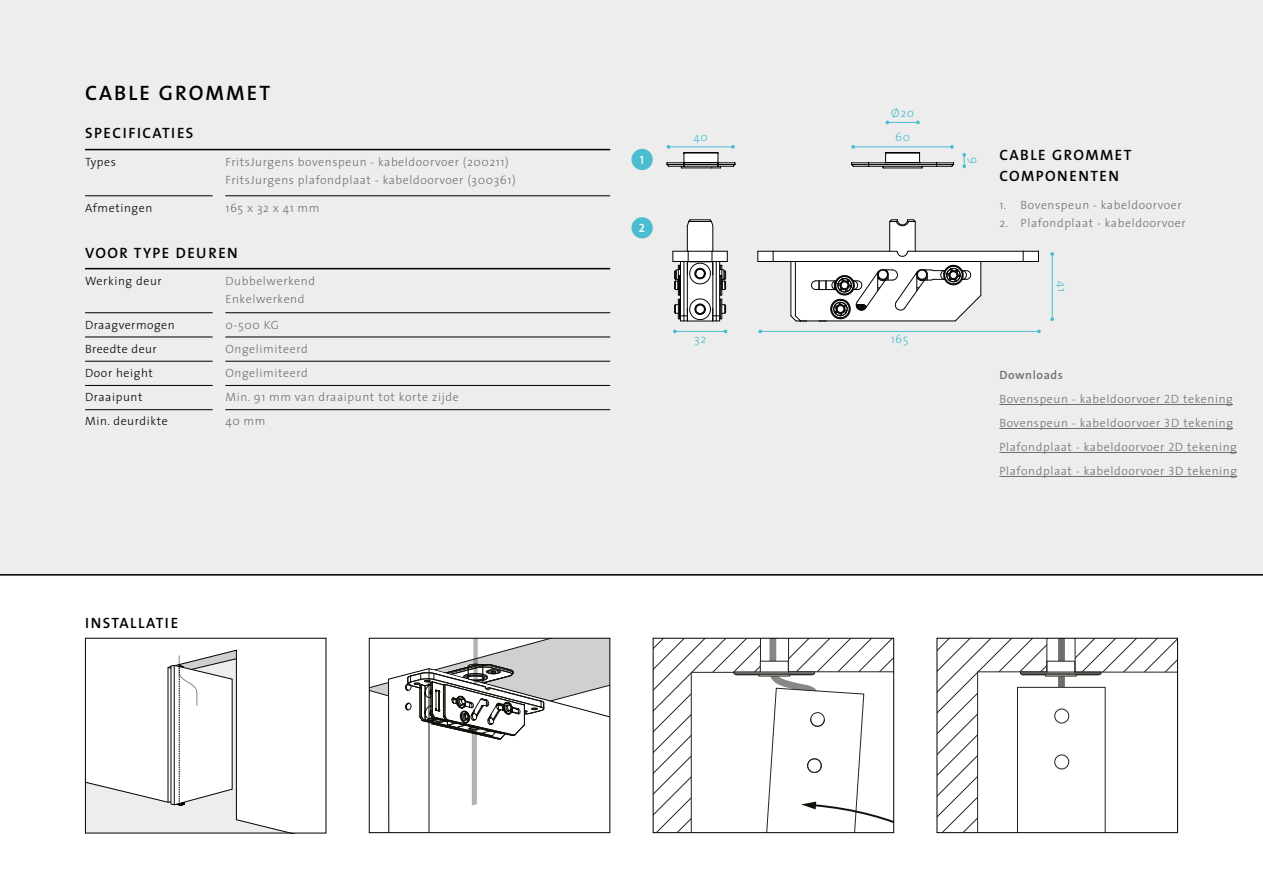
<style>
.page{position:relative;width:1263px;height:893px;background:#fff}
.page>*{position:absolute;margin:0;border:0;box-sizing:border-box;transform-origin:0 0}
.t1{font:21px "The Sans Semi Bold Caps";letter-spacing:.1em;color:#000}
.t2{font:15px/21px "The Sans Semi Bold Caps";letter-spacing:.1em;color:#000}
.t3{font:300 12px/24px "The Sans";letter-spacing:.05em;color:#706f6f}
.t4{font:300 12px/24px "The Sans";letter-spacing:.05em;color:#000}
.t5{font:300 12px "The Sans";letter-spacing:.05em;color:#4bbdcf}
.t6{font:12px "The Sans Semi Bold Caps";color:#fff}
.s1{font-weight:600}
.s2{font-family:"The Sans Light Caps";font-weight:400}
</style>
<div class="page">
<div style="left:0;top:0;width:1263px;height:576px;background:#ededed"></div>
<svg style="left:757px;top:219px;width:282px;height:103px"></svg>
<svg style="left:673px;top:219px;width:55px;height:103px"></svg>
<hr style="left:0;top:574px;width:1263px;height:2px;background:#000">
<div style="left:631px;top:149px;width:22px;height:21px;background:#4bbdcf;border-radius:50%"></div>
<div style="left:631px;top:217px;width:22px;height:21px;background:#4bbdcf;border-radius:50%"></div>
<svg style="left:655px;top:640px;width:237px;height:191px"></svg>
<div style="left:653px;top:638px;width:241px;height:195px;border:1px solid #000"></div>
<svg style="left:938px;top:640px;width:238px;height:191px"></svg>
<div style="left:1054px;top:709px;width:15px;height:14px;border:1px solid #26231e;border-radius:50%"></div>
<div style="left:1054px;top:755px;width:15px;height:14px;border:1px solid #26231e;border-radius:50%"></div>
<div style="left:936px;top:638px;width:242px;height:195px;border:1px solid #000"></div>
<svg style="left:371px;top:640px;width:237px;height:191px"></svg>
<div style="left:369px;top:638px;width:241px;height:195px;border:1px solid #000"></div>
<svg style="left:87px;top:650px;width:197px;height:181px"></svg>
<svg style="left:666px;top:145px;width:69px;height:23px"></svg>
<hr style="left:1052px;top:254px;width:1px;height:65px;background:#4bbdcf">
<svg style="left:1050px;top:252px;width:4px;height:4px"></svg>
<svg style="left:1050px;top:317px;width:4px;height:4px"></svg>
<svg style="left:962px;top:153px;width:4px;height:15px"></svg>
<svg style="left:851px;top:145px;width:103px;height:23px"></svg>
<hr style="left:675px;top:331px;width:50px;height:1px;background:#4bbdcf">
<hr style="left:760px;top:331px;width:279px;height:1px;background:#4bbdcf">
<hr style="left:887px;top:122px;width:31px;height:1px;background:#4bbdcf">
<hr style="left:85px;top:149px;width:525px;height:1px;background:#000">
<hr style="left:85px;top:196px;width:128px;height:1px;background:#000">
<hr style="left:225px;top:196px;width:385px;height:1px;background:#000">
<hr style="left:999px;top:404px;width:234px;height:1px;background:#706f6f">
<hr style="left:999px;top:428px;width:234px;height:1px;background:#706f6f">
<hr style="left:999px;top:452px;width:238px;height:1px;background:#706f6f">
<hr style="left:999px;top:476px;width:238px;height:1px;background:#706f6f">
<hr style="left:85px;top:268px;width:525px;height:1px;background:#000">
<hr style="left:85px;top:312px;width:128px;height:1px;background:#000">
<hr style="left:225px;top:312px;width:385px;height:1px;background:#000">
<hr style="left:85px;top:337px;width:128px;height:1px;background:#000">
<hr style="left:225px;top:337px;width:385px;height:1px;background:#000">
<hr style="left:85px;top:361px;width:128px;height:1px;background:#000">
<hr style="left:85px;top:385px;width:128px;height:1px;background:#000">
<hr style="left:85px;top:409px;width:128px;height:1px;background:#000">
<hr style="left:225px;top:361px;width:385px;height:1px;background:#000">
<hr style="left:225px;top:385px;width:385px;height:1px;background:#000">
<hr style="left:225px;top:409px;width:385px;height:1px;background:#000">
<h1 class="t1" style="left:85px;top:76px;width:187px">CABLE GROMMET</h1>
<p class="t2" style="left:85px;top:122px;width:110px">SPECIFICATIES</p>
<p class="t3" style="left:225px;top:153px;width:292px;line-height:18px">FritsJurgens bovenspeun - kabeldoorvoer (200211)<br>FritsJurgens plafondplaat - kabeldoorvoer (300361)</p>
<p class="t4" style="left:85px;top:150px;width:32px">Types</p>
<p class="t4" style="left:85px;top:195px;width:69px">Afmetingen</p>
<p class="t3" style="left:225px;top:195px;width:96px">165 x 32 x 41 mm</p>
<p class="t2" style="left:85px;top:242px;width:154px">VOOR TYPE DEUREN</p>
<p class="t3" style="left:225px;top:272px;width:91px;line-height:18px">Dubbelwerkend<br>Enkelwerkend</p>
<p class="t4" style="left:85px;top:269px;width:78px">Werking deur</p>
<p class="t4" style="left:85px;top:312px;width:91px">Draagvermogen<br>Breedte deur<br>Door height<br>Draaipunt<br>Min. deurdikte</p>
<p class="t3" style="left:225px;top:313px;width:235px">0-500 KG<br>Ongelimiteerd<br>Ongelimiteerd<br>Min. 91 mm van draaipunt tot korte zijde<br>40 mm</p>
<p class="t2" style="left:85px;top:611px;width:95px">INSTALLATIE</p>
<p class="t6" style="left:640px;top:149px;width:6px">1</p>
<p class="t6" style="left:639px;top:218px;width:7px">2</p>
<p class="t5" style="left:693px;top:127px;width:16px">40</p>
<p class="t5" style="left:891px;top:103px;width:24px">Ø20</p>
<p class="t5" style="left:895px;top:127px;width:16px">60</p>
<p class="t5" style="left:694px;top:329px;width:13px">32</p>
<p class="t5" style="left:891px;top:329px;width:19px">165</p>
<p class="t5" style="left:984px;top:157px;width:8px;rotate:90deg">9</p>
<p class="t2" style="left:999px;top:144px;width:134px">CABLE GROMMET<br>COMPONENTEN</p>
<p class="t3" style="left:999px;top:192px;width:184px">1. Bovenspeun - kabeldoorvoer</p>
<p class="t3" style="left:999px;top:210px;width:188px">2. Plafondplaat - kabeldoorvoer</p>
<p class="t5" style="left:1072px;top:281px;width:13px;rotate:90deg">41</p>
<p class="t3" style="left:999px;top:362px;width:239px"><span class="s1">Downloads<br></span>Bovenspeun - kabeldoorvoer <span class="s2">2</span>D tekening Bovenspeun - kabeldoorvoer <span class="s2">3</span>D tekening Plafondplaat - kabeldoorvoer <span class="s2">2</span>D tekening Plafondplaat - kabeldoorvoer <span class="s2">3</span>D tekening</p>
</div>
